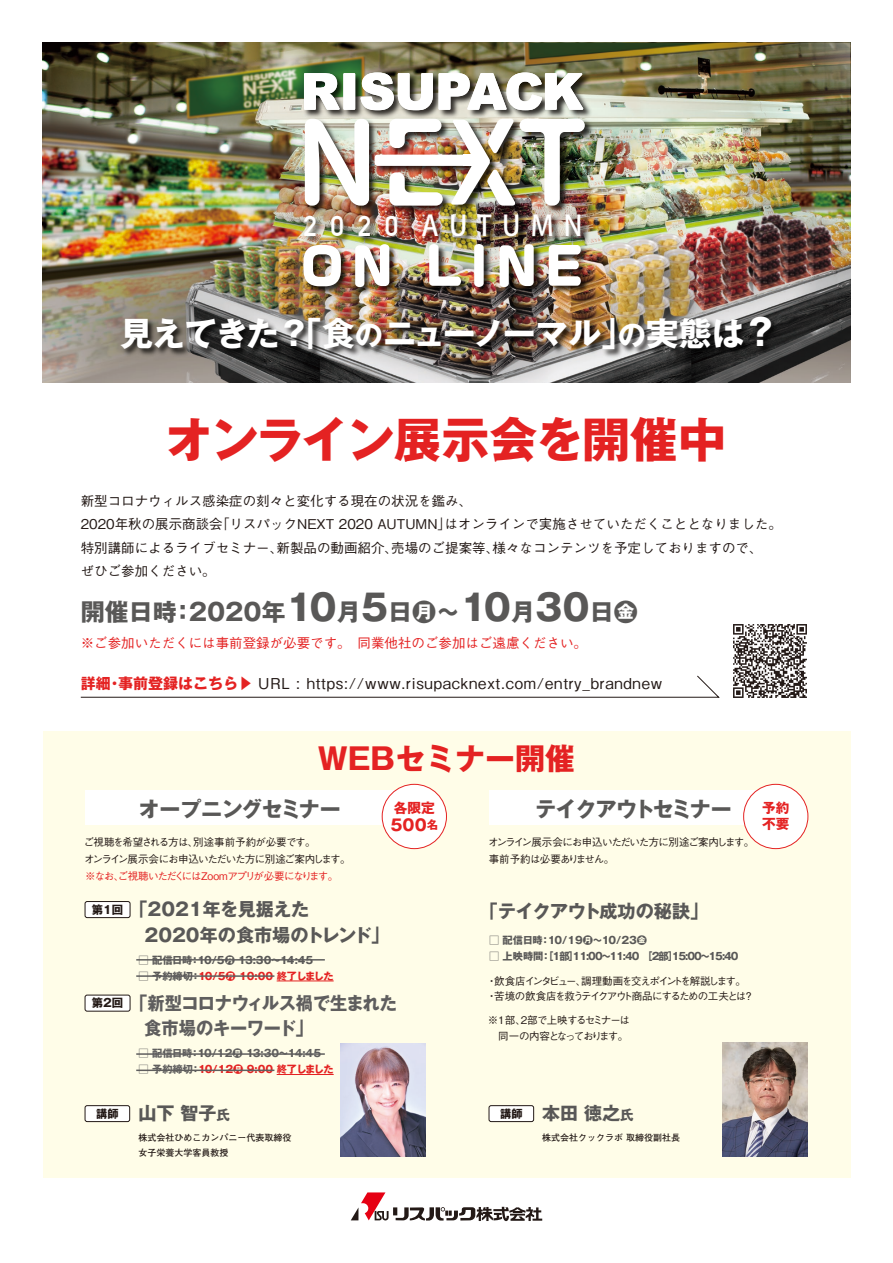
<style>
.page{position:relative;width:893px;height:1263px;background:#fff}
.page>*{position:absolute;margin:0;border:0;box-sizing:border-box;transform-origin:0 0}
.t1{font:900 51.75px "Logo Maru Std";letter-spacing:.15em;color:#fff}
.t2{font:700 48px "Gothic MB101 Pro";letter-spacing:-.035em;color:#e42222}
.t3{font:700 33px "Gothic MB101 Pro";letter-spacing:-.04em;color:#fff}
.t4{font:700 30px "Gothic MB101 Pro";color:#e42222}
.t5{font:500 28.05px "Koz Go Pr 6 N";letter-spacing:.39em;color:#fff;scale:.94 1}
.t6{font:700 24px "Gothic MB101 Pro";color:#595857}
.t7{font:700 21px "Gothic MB101 Pro";letter-spacing:-.035em;color:#595857}
.t8{font:700 21px "Gothic MB101 Pro";letter-spacing:-.075em;color:#595857}
.t9{font:700 18.15px/25.7px "Gothic MB101 Pro";color:#595857}
.t10{font:700 18.15px/25.7px "Gothic MB101 Pro";letter-spacing:-.02em;color:#5f5e5e}
.t11{font:700 18.15px "Gothic MB101 Pro";letter-spacing:-.02em;color:#595857}
.t12{font:700 18px "Gothic MB101 Pro";color:#595857}
.t13{font:700 15.9px "Gothic MB101 Pro";color:#e42222}
.t14{font:500 15px "Gothic BBB Pro";letter-spacing:.05em;color:#231916}
.t15{font:700 13.65px/16px "Gothic MB101 Pro";color:#e42222}
.t16{font:500 13.5px/23.4px "Gothic BBB Pro";color:#231916}
.t17{font:500 13.5px "Gothic BBB Pro";color:#e42222}
.t18{font:700 11.25px "Gothic MB101 Pro";color:#231916}
.t19{font:500 10.5px/17px "Gothic BBB Pro";letter-spacing:-.07em;color:#231916}
.t20{font:500 10.5px/15.8px "Gothic BBB Pro";letter-spacing:-.13em;color:#231916}
.t21{font:500 10.5px/15.8px "Gothic BBB Pro";letter-spacing:-.125em;color:#231916}
.t22{font:500 10.5px "Gothic BBB Pro";letter-spacing:-.115em;color:#e42222}
.t23{font:700 10.2px "Gothic MB101 Pro";color:#e42222}
.t24{font:700 10.2px "Gothic MB101 Pro";letter-spacing:-.1em;color:#595857}
.t25{font:700 10.2px "Gothic MB101 Pro";letter-spacing:-.02em;color:#5f5e5e}
.t26{font:700 10.2px "Gothic MB101 Pro";letter-spacing:-.035em;color:#595857}
.t27{font:700 10.2px "Gothic MB101 Pro";color:#595857}
.t28{font:700 9px/14.9px "Futo Go B101 Pro";color:#231916}
.s1{font-family:"DIN Alternate";font-weight:700}
.s2{font-size:28.05px}
.s3{font-size:36.3px}
.s4{font-size:36px}
.s5{font-family:"Gothic MB101 Pro";font-weight:700;color:#e42222}
.s6{font-size:11.4px}
.s7{font-size:11.4px;color:#231916}
.s8{color:#595857}
.s9{color:#5f5e5e}
.s10{font-size:13.5px}
.s11{font-size:11.25px;color:#231916}
</style>
<div class="page">
<img style="left:43px;top:43px;width:807px;height:340px">
<img style="left:516px;top:43px;width:334px;height:160px">
<img style="left:151px;top:43px;width:274px;height:105px">
<div style="left:43px;top:731px;width:807px;height:447px;background:#fffde8"></div>
<div style="left:85px;top:901px;width:45px;height:16px;background:#fff;border-radius:2px"></div>
<div style="left:85px;top:901px;width:45px;height:17px;border:1px solid #231916;border-radius:2px"></div>
<svg style="left:351px;top:1192px;width:191px;height:29px"></svg>
<img style="left:733px;top:624px;width:74px;height:74px">
<hr style="left:277px;top:981px;width:57px;height:1px;background:#e42222">
<div style="left:85px;top:995px;width:45px;height:16px;background:#fff;border-radius:2px"></div>
<div style="left:85px;top:995px;width:45px;height:16px;border:1px solid #231916;border-radius:2px"></div>
<hr style="left:277px;top:1074px;width:57px;height:1px;background:#e42222">
<svg style="left:80px;top:675px;width:640px;height:23px"></svg>
<div style="left:489px;top:1106px;width:45px;height:15px;background:#fff;border-radius:2px"></div>
<div style="left:489px;top:1105px;width:45px;height:17px;border:1px solid #231916;border-radius:2px"></div>
<img style="left:723px;top:1043px;width:85px;height:114px">
<div style="left:85px;top:791px;width:340px;height:34px;background:#fff"></div>
<div style="left:382px;top:784px;width:64px;height:65px;background:#fff;border-radius:50%"></div>
<div style="left:382px;top:784px;width:65px;height:65px;border:1px solid #e42222;border-radius:50%"></div>
<div style="left:489px;top:791px;width:298px;height:34px;background:#fff"></div>
<div style="left:744px;top:784px;width:64px;height:65px;background:#fff;border-radius:50%"></div>
<div style="left:743px;top:784px;width:65px;height:65px;border:1px solid #e42222;border-radius:50%"></div>
<div style="left:85px;top:1106px;width:45px;height:15px;background:#fff;border-radius:2px"></div>
<div style="left:85px;top:1105px;width:45px;height:17px;border:1px solid #231916;border-radius:2px"></div>
<img style="left:340px;top:1043px;width:85px;height:114px">
<img style="left:299px;top:70px;width:303px;height:190px">
<svg style="left:304px;top:72px;width:279px;height:38px"></svg>
<div style="left:375px;top:155px;width:93px;height:11px;background:#fff;border-radius:3px"></div>
<img style="left:305px;top:119px;width:64px;height:87px">
<img style="left:451px;top:119px;width:134px;height:87px">
<svg style="left:389px;top:119px;width:52px;height:29px"></svg>
<img style="left:389px;top:172px;width:54px;height:34px">
<div style="left:464px;top:155px;width:10px;height:11px;background:#fff"></div>
<img style="left:66px;top:260px;width:761px;height:123px">
<img style="left:118px;top:312px;width:666px;height:53px">
<hr style="left:136px;top:959px;width:189px;height:1px;background:#5f5e5e">
<hr style="left:136px;top:975px;width:138px;height:2px;background:#5f5e5e">
<hr style="left:136px;top:1053px;width:189px;height:2px;background:#5f5e5e">
<hr style="left:136px;top:1069px;width:138px;height:2px;background:#5f5e5e">
<h3 class="t5" style="left:304px;top:210px;width:298px"><span class="s1">2020</span> AUTUMN</h3>
<h1 class="t1" style="left:301px;top:228px;width:284px">ON LINE</h1>
<h3 class="t3" style="left:120px;top:306px;width:654px">見えてきた?「食<span class="s2">の</span>ニューノーマル」<span class="s2">の</span>実態は<span class="s3">?</span></h3>
<h2 class="t2" style="left:166px;top:400px;width:562px">オンライン展示会を開催中</h2>
<p class="t16" style="left:81px;top:488px;width:703px">新型コロナウィルス感染症の刻々と変化する現在の状況を鑑み、<br>2020年秋の展示商談会「リスパックNEXT 2020 AUTUMN」はオンラインで実施させていただくこととなりました。特別講師によるライブセミナー、新製品の動画紹介、売場のご提案等、様々なコンテンツを予定しておりますので、<br>ぜひご参加ください。</p>
<h3 class="t6" style="left:81px;top:592px;width:558px">開催日時：2020年<span class="s4">10</span>月<span class="s4">5</span>日月～<span class="s4">10</span>月<span class="s4">30</span>日金</h3>
<p class="t17" style="left:81px;top:632px;width:508px">※ご参加いただくには事前登録が必要です。　同業他社のご参加はご遠慮ください。</p>
<p class="t14" style="left:81px;top:671px;width:583px"><span class="s5">詳細・事前登録はこちら▶</span> URL : https://www.risupacknext.com/entry_brandnew</p>
<h3 class="t4" style="left:318px;top:733px;width:259px">WEBセミナー開催</h3>
<h3 class="t7" style="left:139px;top:792px;width:203px">オープニングセミナー</h3>
<p class="t15" style="left:394px;top:798px;width:42px">各限定</p>
<p class="t13" style="left:391px;top:811px;width:49px">500<span class="s6">名</span></p>
<h3 class="t8" style="left:535px;top:792px;width:198px">テイクアウトセミナー</h3>
<p class="t15" style="left:762px;top:798px;width:29px">予約不要</p>
<p class="t19" style="left:84px;top:832px;width:268px">ご視聴を希望される方は、別途事前予約が必要です。<br>オンライン展示会にお申込いただいた方に別途ご案内します。</p>
<p class="t22" style="left:85px;top:868px;width:255px">※なお、ご視聴いただくにはZoomアプリが必要になります。</p>
<p class="t19" style="left:488px;top:832px;width:268px">オンライン展示会にお申込いただいた方に別途ご案内します。事前予約は必要ありません。</p>
<h3 class="t9" style="left:145px;top:894px;width:246px;text-indent:-53px"><span class="s7">第1回</span>「2021年を見据えた<br>2020年の食市場のトレンド」</h3>
<p class="t26" style="left:139px;top:951px;width:176px">□ 配信日時：10/5月 13:30～14:45</p>
<p class="t23" style="left:139px;top:967px;width:197px"><span class="s8">□ 予約締切：</span>10/5月 10:00 終了しました</p>
<h3 class="t10" style="left:144px;top:988px;width:254px;text-indent:-52px"><span class="s7">第2回</span>「新型コロナウィルス禍で生まれた食市場のキーワード」</h3>
<p class="t25" style="left:139px;top:1045px;width:184px">□ 配信日時：<span class="s8">1</span>0/12月 <span class="s8">1</span>3:30～<span class="s8">1</span>4:45</p>
<p class="t23" style="left:139px;top:1061px;width:197px"><span class="s9">□ 予約締切：</span>10/12月 9:00 終了しました</p>
<h3 class="t11" style="left:480px;top:896px;width:230px">「テイクアウト成功の秘訣」</h3>
<p class="t27" style="left:489px;top:931px;width:160px">□ 配信日時：10/19月～10/23金</p>
<p class="t24" style="left:489px;top:947px;width:251px">□ 上映時間：［1部］11:00～11:40　［2部］15:00～15:40</p>
<p class="t20" style="left:486px;top:971px;width:269px">・飲食店インタビュー、調理動画を交えポイントを解説します。・苦境の飲食店を救うテイクアウト商品にするための工夫とは？</p>
<p class="t21" style="left:488px;top:1011px;width:144px">※1部、2部で上映するセミナーは　同一の内容となっております。</p>
<p class="t18" style="left:96px;top:1104px;width:24px">講師</p>
<h3 class="t12" style="left:139px;top:1098px;width:93px">山下 智子<span class="s10">氏</span></h3>
<p class="t28" style="left:139px;top:1129px;width:155px">株式会社ひめこカンパニー代表取締役女子栄養大学客員教授</p>
<h3 class="t12" style="left:500px;top:1098px;width:135px"><span class="s11">講師</span> 本田 徳之<span class="s10">氏</span></h3>
<p class="t28" style="left:542px;top:1129px;width:139px">株式会社クックラボ 取締役副社長</p>
</div>
